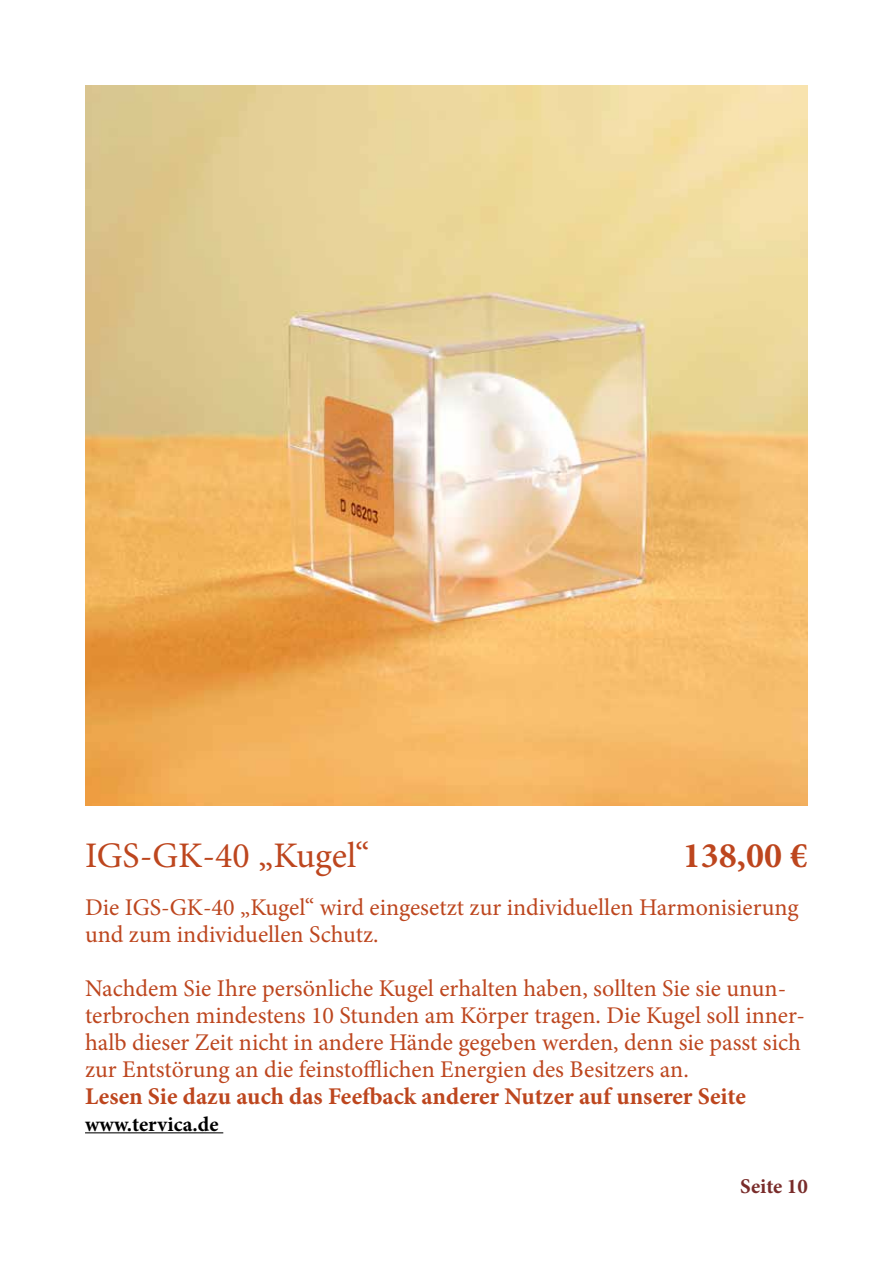
<style>
.page{position:relative;width:893px;height:1263px;background:#fff}
.page>*{position:absolute;margin:0;border:0;box-sizing:border-box;transform-origin:0 0}
.t1{font:36px "Minion Pro";color:#bd461e}
.t2{font:700 36px "Minion Pro";color:#bd461e}
.t3{font:24px/27px "Minion Pro";color:#bd461e}
.t4{font:700 24px "Minion Pro";color:#bd461e}
.t5{font:700 21px "Minion Pro";letter-spacing:.01em;color:#000}
.t6{font:700 21px "Minion Pro";letter-spacing:-.005em;color:#792c2a}
</style>
<div class="page">
<img style="left:85px;top:85px;width:723px;height:721px">
<hr style="left:85px;top:1132px;width:138px;height:1px;background:#000">
<h1 class="t1" style="left:85px;top:831px;width:286px">IGS-GK-40 „Kugel“</h1>
<h1 class="t2" style="left:683px;top:830px;width:126px">138,00 €</h1>
<p class="t3" style="left:85px;top:894px;width:715px">Die IGS-GK-40 „Kugel“ wird eingesetzt zur individuellen Harmonisierung und zum individuellen Schutz.</p>
<p class="t3" style="left:85px;top:975px;width:721px">Nachdem Sie Ihre persönliche Kugel erhalten haben, sollten Sie sie unun&shy;terbrochen mindestens 10 Stunden am Körper tragen. Die Kugel soll inner&shy;halb dieser Zeit nicht in andere Hände gegeben werden, denn sie passt sich zur Entstörung an die feinstofflichen Energien des Besitzers an.</p>
<p class="t4" style="left:85px;top:1079px;width:662px">Lesen Sie dazu auch das Feefback anderer Nutzer auf unserer Seite</p>
<p class="t5" style="left:85px;top:1109px;width:135px">www.tervica.de</p>
<p class="t6" style="left:740px;top:1172px;width:69px">Seite 10</p>
</div>
